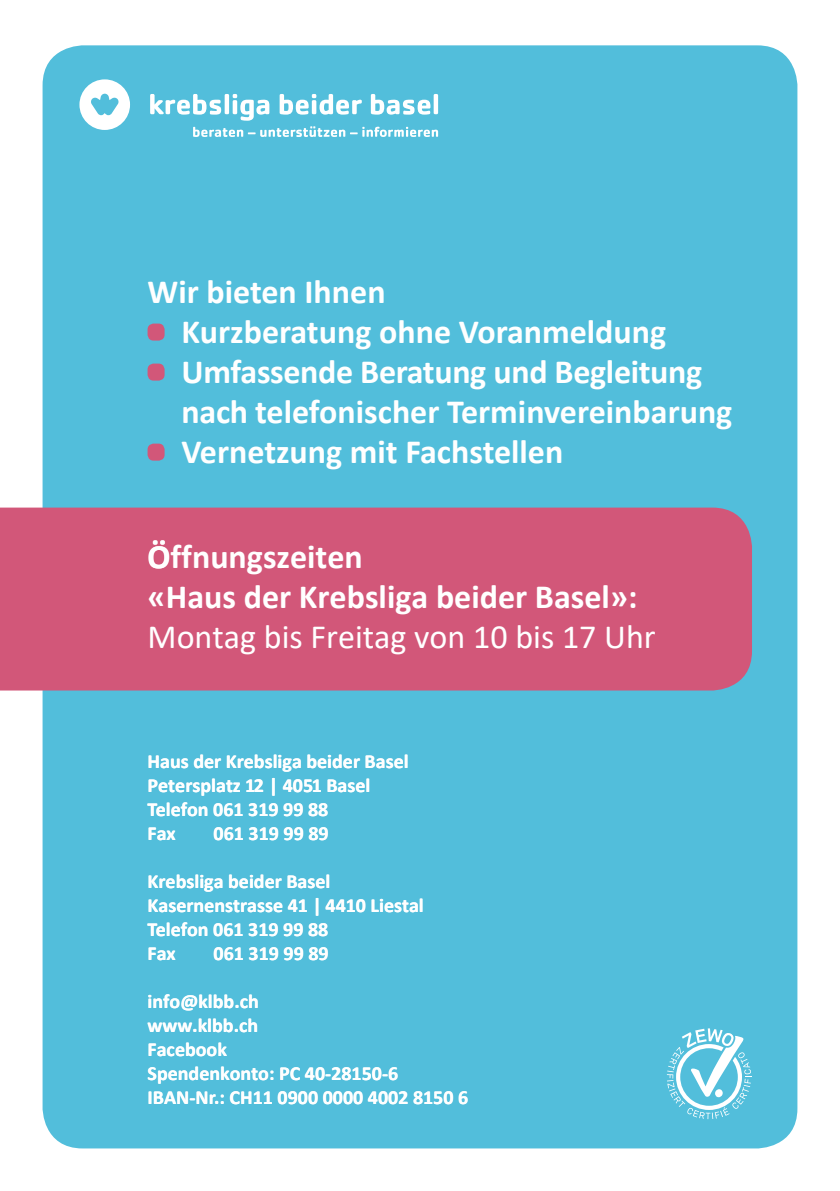
<style>
.page{position:relative;width:840px;height:1191px;background:#fff}
.page>*{position:absolute;margin:0;border:0;box-sizing:border-box;transform-origin:0 0}
.t1{font:700 34px/40px "Calibri";color:#fff}
.t2{font:34px "Calibri";color:#fff}
.t3{font:700 20px/24px "Calibri";color:#fff}
</style>
<div class="page">
<div style="left:43px;top:45px;width:754px;height:1103px;background:#52bedb;border-radius:40px"></div>
<div style="left:0;top:507px;width:751px;height:183px;background:#d25779"></div>
<svg style="left:79px;top:79px;width:51px;height:51px"></svg>
<svg style="left:150px;top:94px;width:288px;height:43px"></svg>
<svg style="left:666px;top:1028px;width:84px;height:91px"></svg>
<div style="left:147px;top:323px;width:17px;height:17px;background:#d25779;border-radius:6px"></div>
<div style="left:147px;top:363px;width:17px;height:17px;background:#d25779;border-radius:6px"></div>
<div style="left:147px;top:443px;width:17px;height:17px;background:#d25779;border-radius:6px"></div>
<h1 class="t1" style="left:181px;top:272px;width:552px;text-indent:-34px">Wir bieten Ihnen<br>Kurzberatung ohne Voranmeldung<br>Umfassende Beratung und Begleitung nach telefonischer Terminvereinbarung<br>Vernetzung mit Fachstellen</h1>
<h1 class="t1" style="left:147px;top:536px;width:491px">Öffnungszeiten<br>«Haus der Krebsliga beider Basel»:</h1>
<h1 class="t2" style="left:147px;top:612px;width:509px">Montag bis Freitag von 10 bis 17 Uhr</h1>
<p class="t3" style="left:147px;top:749px;width:262px">Haus der Krebsliga beider Basel<br>Petersplatz 12 | 4051 Basel<br>Telefon 061 319 99 88<br>Fax</p>
<p class="t3" style="left:147px;top:749px;width:91px">Haus der K</p>
<p class="t3" style="left:213px;top:821px;width:116px">061 319 99 89</p>
<p class="t3" style="left:147px;top:869px;width:184px">Krebsliga beider Basel<br>Kasernens</p>
<p class="t3" style="left:147px;top:893px;width:278px;text-indent:100px">asse 41 | 4410 Liestal<br>Telefon 061 319 99 88<br>Fax</p>
<p class="t3" style="left:158px;top:893px;width:165px">asernenstrasse 41 |</p>
<p class="t3" style="left:213px;top:941px;width:116px">061 319 99 89</p>
<p class="t3" style="left:147px;top:989px;width:113px">info@klbb.ch</p>
<p class="t3" style="left:147px;top:989px;width:113px;text-align:right">o@klbb.ch www.klbb.ch</p>
<p class="t3" style="left:147px;top:1013px;width:112px;text-indent:45px">.klbb.ch<br>Facebook<br>Spendenk</p>
<p class="t3" style="left:147px;top:1061px;width:322px">Spendenkonto: PC 40-28150-6<br>IBAN-Nr.: CH11 0900 0000 4002 8150 6</p>
</div>
